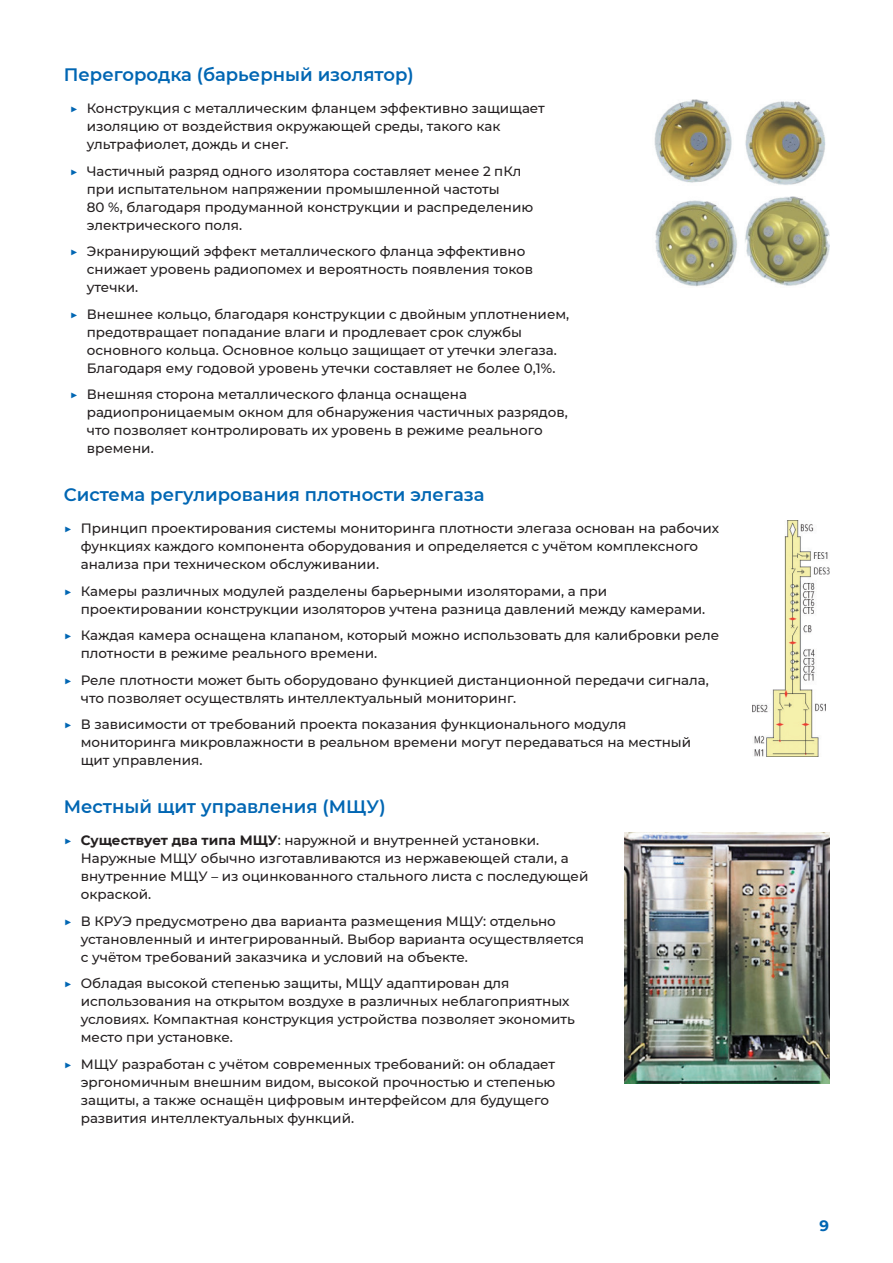
<style>
.page{position:relative;width:893px;height:1263px;background:#fff}
.page>*{position:absolute;margin:0;border:0;box-sizing:border-box;transform-origin:0 0}
.t1{font:600 18px "Montserrat";color:#0166b3}
.t2{font:700 15px "Montserrat";color:#0166b3}
.t3{font:500 13.5px/18px "Montserrat";color:#231f20}
.s1{color:#0166b3}
.s2{font-weight:700}
</style>
<div class="page">
<img style="left:654px;top:100px;width:175px;height:187px">
<img style="left:752px;top:520px;width:77px;height:237px">
<img style="left:625px;top:832px;width:204px;height:251px">
<h1 class="t1" style="left:64px;top:62px;width:352px">Перегородка (барьерный изолятор)</h1>
<p class="t3" style="left:87px;top:99px;width:459px;text-indent:-17px"><span class="s1">▶</span> Конструкция с металлическим фланцем эффективно защищает изоляцию от воздействия окружающей среды, такого как ультрафиолет, дождь и снег.</p>
<p class="t3" style="left:87px;top:161px;width:448px;text-indent:-17px"><span class="s1">▶</span> Частичный разряд одного изолятора составляет менее 2 пКл при испытательном напряжении промышленной частоты<br>80 %, благодаря продуманной конструкции и распределению электрического поля.</p>
<p class="t3" style="left:87px;top:242px;width:448px;text-indent:-17px"><span class="s1">▶</span> Экранирующий эффект металлического фланца эффективно снижает уровень радиопомех и вероятность появления токов утечки.</p>
<p class="t3" style="left:87px;top:304px;width:484px;text-indent:-17px"><span class="s1">▶</span> Внешнее кольцо, благодаря конструкции с двойным уплотнением, предотвращает попадание влаги и продлевает срок службы основного кольца. Основное кольцо защищает от утечки элегаза.<br>Благодаря ему годовой уровень утечки составляет не более 0,1%.</p>
<p class="t3" style="left:87px;top:385px;width:483px;text-indent:-17px"><span class="s1">▶</span> Внешняя сторона металлического фланца оснащена радиопроницаемым окном для обнаружения частичных разрядов, что позволяет контролировать их уровень в режиме реального времени.</p>
<h1 class="t1" style="left:64px;top:482px;width:422px">Система регулирования плотности элегаза</h1>
<p class="t3" style="left:81px;top:519px;width:640px;text-indent:-17px"><span class="s1">▶</span> Принцип проектирования системы мониторинга плотности элегаза основан на рабочих функциях каждого компонента оборудования и определяется с учётом комплексного анализа при техническом обслуживании.</p>
<p class="t3" style="left:81px;top:581px;width:626px;text-indent:-17px"><span class="s1">▶</span> Камеры различных модулей разделены барьерными изоляторами, а при проектировании конструкции изоляторов учтена разница давлений между камерами.</p>
<p class="t3" style="left:81px;top:626px;width:640px;text-indent:-17px"><span class="s1">▶</span> Каждая камера оснащена клапаном, который можно использовать для калибровки реле плотности в режиме реального времени.</p>
<p class="t3" style="left:81px;top:670px;width:630px;text-indent:-17px"><span class="s1">▶</span> Реле плотности может быть оборудовано функцией дистанционной передачи сигнала, что позволяет осуществлять интеллектуальный мониторинг.</p>
<p class="t3" style="left:81px;top:715px;width:612px;text-indent:-17px"><span class="s1">▶</span> В зависимости от требований проекта показания функционального модуля мониторинга микровлажности в реальном времени могут передаваться на местный щит управления.</p>
<h1 class="t1" style="left:64px;top:794px;width:323px">Местный щит управления (МЩУ)</h1>
<p class="t3" style="left:81px;top:831px;width:509px;text-indent:-17px"><span class="s1">▶</span> <span class="s2">Существует два типа МЩУ</span>: наружной и внутренней установки.<br>Наружные МЩУ обычно изготавливаются из нержавеющей стали, а внутренние МЩУ – из оцинкованного стального листа с последующей окраской.</p>
<p class="t3" style="left:81px;top:911px;width:505px;text-indent:-17px"><span class="s1">▶</span> В КРУЭ предусмотрено два варианта размещения МЩУ: отдельно установленный и интегрированный. Выбор варианта осуществляется с учётом требований заказчика и условий на объекте.</p>
<p class="t3" style="left:81px;top:974px;width:496px;text-indent:-17px"><span class="s1">▶</span> Обладая высокой степенью защиты, МЩУ адаптирован для использования на открытом воздухе в различных неблагоприятных условиях. Компактная конструкция устройства позволяет экономить место при установке.</p>
<p class="t3" style="left:81px;top:1054px;width:476px;text-indent:-17px"><span class="s1">▶</span> МЩУ разработан с учётом современных требований: он обладает эргономичным внешним видом, высокой прочностью и степенью защиты, а также оснащён цифровым интерфейсом для будущего развития интеллектуальных функций.</p>
<p class="t2" style="left:820px;top:1214px;width:11px">9</p>
</div>
